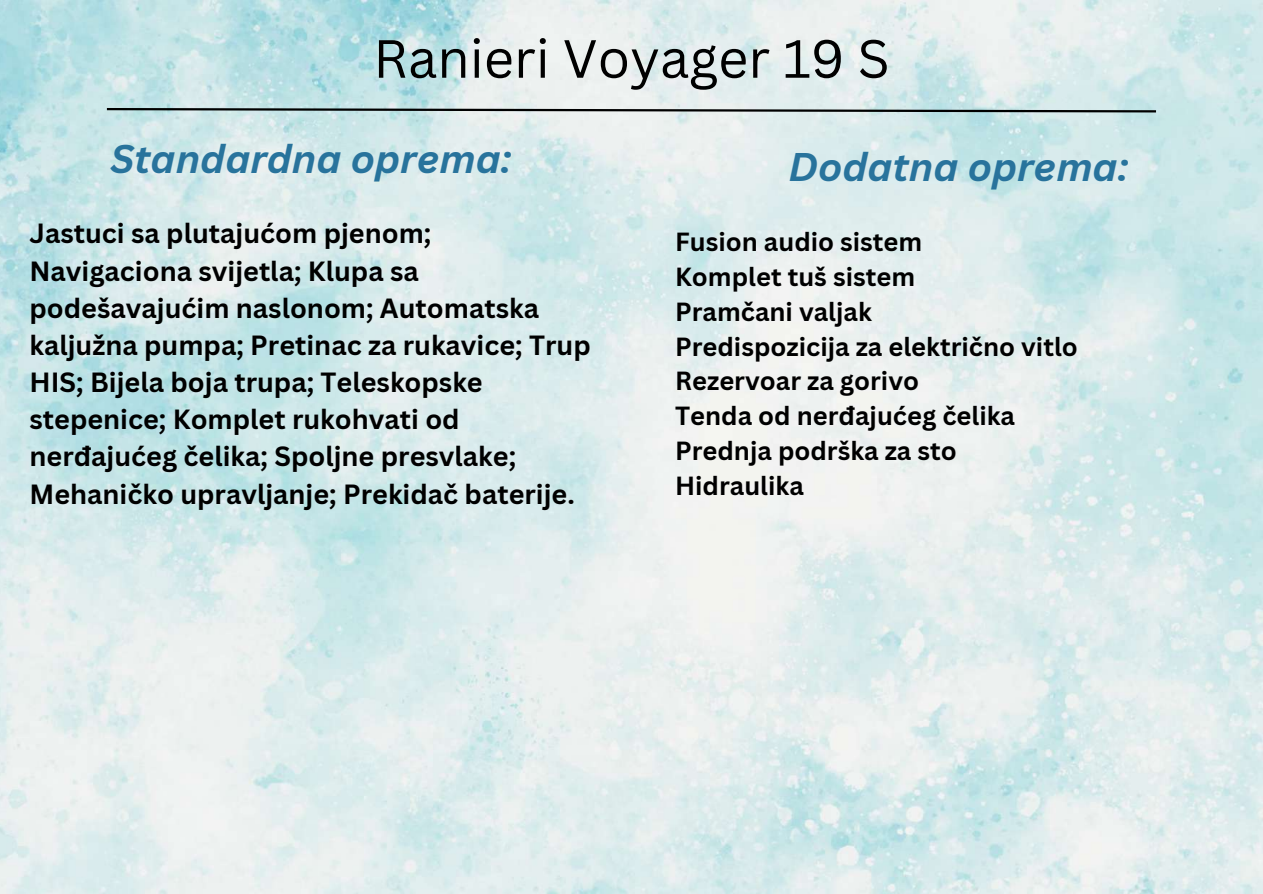
<style>
.page{position:relative;width:1263px;height:894px;background:#fff}
.page>*{position:absolute;margin:0;border:0;box-sizing:border-box;transform-origin:0 0}
.t1{font:52.5px "Canva Sans";color:#000}
.t2{font:italic 700 38.85px "Canva Sans";color:#28739c}
.t3{font:700 27px/37.2px "Canva Sans";color:#000}
.t4{font:700 25.5px/34.8px "Canva Sans";color:#000}
</style>
<div class="page">
<img style="left:0;top:0;width:1263px;height:893px">
<svg style="left:105px;top:107px;width:1053px;height:7px;background:#919e9f"></svg>
<h1 class="t1" style="left:373px;top:22px;width:518px">Ranieri Voyager 19 S</h1>
<h2 class="t2" style="left:110px;top:131px;width:403px">Standardna oprema:</h2>
<p class="t3" style="left:29px;top:214px;width:563px">Jastuci sa plutajućom pjenom; Navigaciona svijetla; Klupa sa podešavajućim naslonom; Automatska kaljužna pumpa; Pretinac za rukavice; Trup HIS; Bijela boja trupa; Teleskopske stepenice; Komplet rukohvati od nerđajućeg čelika; Spoljne presvlake; Mehaničko upravljanje; Prekidač baterije.</p>
<h2 class="t2" style="left:788px;top:139px;width:342px">Dodatna oprema:</h2>
<p class="t4" style="left:675px;top:223px;width:404px">Fusion audio sistem<br>Komplet tuš sistem<br>Pramčani valjak<br>Predispozicija za električno vitlo<br>Rezervoar za gorivo<br>Tenda od nerđajućeg čelika<br>Prednja podrška za sto<br>Hidraulika</p>
</div>
